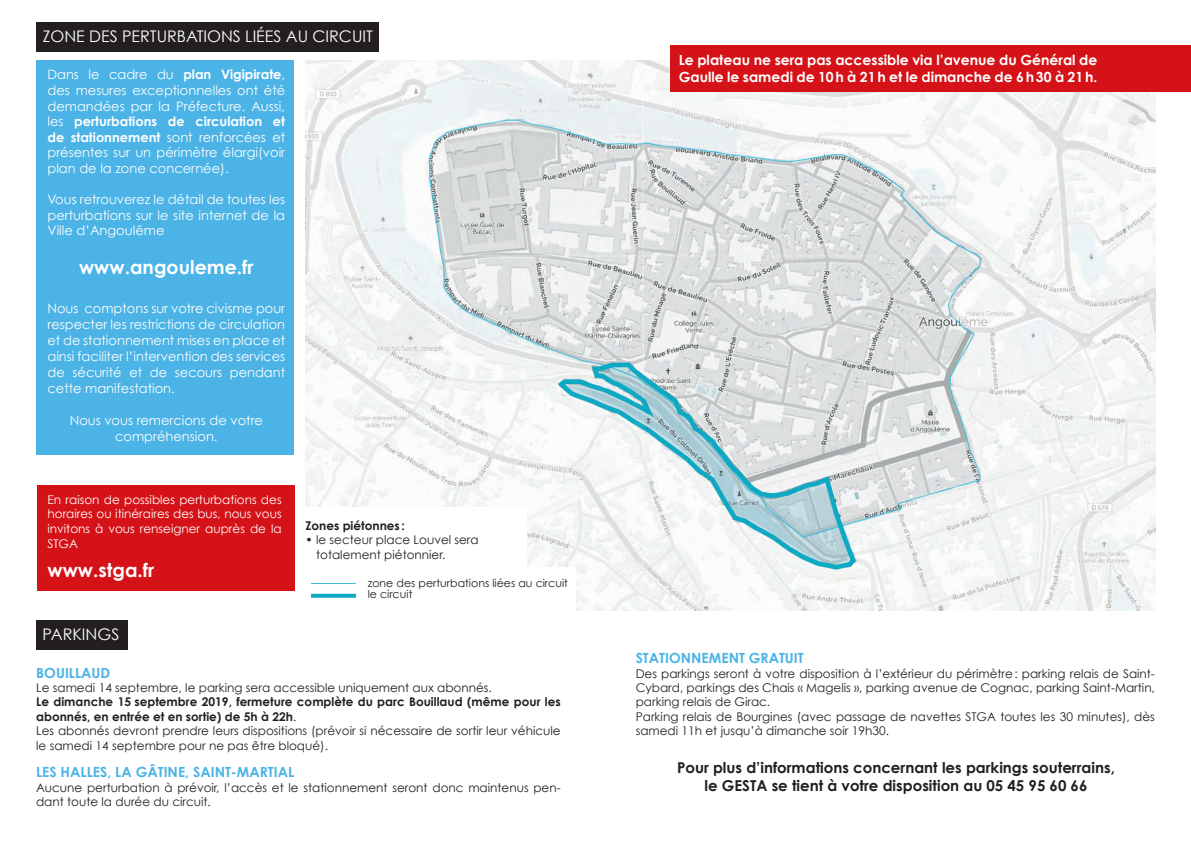
<style>
.page{position:relative;width:1191px;height:842px;background:#fff}
.page>*{position:absolute;margin:0;border:0;box-sizing:border-box;transform-origin:0 0}
.t1{font:700 19px "Century Gothic";color:#fff}
.t2{font:16px "Century Gothic";color:#fff}
.t3{font:700 15px/18px "Century Gothic";color:#231f20;text-align:center}
.t4{font:700 14px/16.8px "Century Gothic";color:#fff}
.t5{font:700 14px "Century Gothic";color:#4bb3e6}
.t6{font:13px/15.6px "Century Gothic";color:#fff;text-align:justify}
.t7{font:12px/14.4px "Century Gothic";color:#231f20}
.t8{font:700 12px/14.4px "Century Gothic";color:#231f20}
.t9{font:12px/14.4px "Century Gothic";color:#fff;text-align:justify}
.t10{font:11px "Century Gothic";color:#231f20}
.s1{font-weight:700}
.s2{font-weight:400}
</style>
<div class="page">
<img style="left:305px;top:60px;width:850px;height:551px">
<div style="left:36px;top:60px;width:258px;height:394px;background:#4bb3e6"></div>
<div style="left:36px;top:23px;width:343px;height:29px;background:#231f20"></div>
<div style="left:36px;top:620px;width:92px;height:29px;background:#231f20"></div>
<div style="left:37px;top:486px;width:257px;height:105px;background:#d51218"></div>
<div style="left:305px;top:567px;width:270px;height:46px;background:#fff"></div>
<hr style="left:311px;top:583px;width:45px;height:1px;background:#37c1d5">
<svg style="left:311px;top:594px;width:45px;height:4px"></svg>
<div style="left:305px;top:507px;width:222px;height:60px;background:#fff"></div>
<div style="left:670px;top:45px;width:521px;height:46px;background:#d51218"></div>
<p class="t2" style="left:43px;top:26px;width:332px">ZONE DES PERTURBATIONS LIÉES AU CIRCUIT</p>
<p class="t6" style="left:47px;top:67px;width:239px">Dans le cadre du <span class="s1">plan Vigipirate</span>, des mesures exceptionnelles ont été demandées par la Préfecture. Aussi, les <span class="s1">perturbations de circulation et de stationnement</span> sont renforcées et présentes sur un périmètre élargi(voir plan de la zone concernée).</p>
<p class="t6" style="left:47px;top:192px;width:239px">Vous retrouverez le détail de toutes les perturbations sur le site internet de la Ville d’Angoulême</p>
<p class="t1" style="left:79px;top:255px;width:176px">www.angouleme.fr</p>
<p class="t6" style="left:47px;top:300px;width:239px;line-height:16px">Nous comptons sur votre civisme pour respecter les restrictions de circulation et de stationnement mises en place et ainsi faciliter l’intervention des services de sécurité et de secours pendant cette manifestation.</p>
<p class="t6" style="left:70px;top:412px;width:195px;line-height:16px;text-align:center">Nous vous remercions de votre compréhension.</p>
<p class="t9" style="left:47px;top:492px;width:236px">En raison de possibles perturbations des horaires ou itinéraires des bus, nous vous invitons à vous renseigner auprès de la</p>
<p class="t9" style="left:47px;top:537px;width:32px">STGA</p>
<p class="t1" style="left:47px;top:558px;width:108px">www.stga.fr</p>
<p class="t8" style="left:305px;top:518px;width:101px">Zones piétonnes :</p>
<p class="t7" style="left:316px;top:532px;width:164px;text-indent:-11px">• le secteur place Louvel sera totalement piétonnier.</p>
<p class="t10" style="left:368px;top:576px;width:202px">zone des perturbations liées au circuit</p>
<p class="t10" style="left:368px;top:587px;width:46px">le circuit</p>
<p class="t2" style="left:43px;top:624px;width:78px">PARKINGS</p>
<p class="t5" style="left:36px;top:664px;width:76px">BOUILLAUD</p>
<p class="t7" style="left:36px;top:680px;width:457px">Le samedi 14 septembre, le parking sera accessible uniquement aux abonnés.</p>
<p class="t8" style="left:36px;top:695px;width:526px">Le dimanche 15 septembre 2019, fermeture complète du parc Bouillaud (même pour les abonnés, en entrée et en sortie) de 5h à 22h<span class="s2">.</span></p>
<p class="t7" style="left:36px;top:723px;width:526px">Les abonnés devront prendre leurs dispositions (prévoir si nécessaire de sortir leur véhicule le samedi 14 septembre pour ne pas être bloqué).</p>
<p class="t5" style="left:36px;top:763px;width:260px">LES HALLES, LA GÂTINE, SAINT-MARTIAL</p>
<p class="t7" style="left:36px;top:780px;width:526px">Aucune perturbation à prévoir, l’accès et le stationnement seront donc maintenus pen&shy;dant toute la durée du circuit.</p>
<p class="t4" style="left:678px;top:52px;width:420px">Le plateau ne sera pas accessible via l’avenue du Général de<br>Gaulle le samedi de 10h à 21h et le dimanche de 6h30 à 21h.</p>
<p class="t5" style="left:635px;top:649px;width:169px">STATIONNEMENT GRATUIT</p>
<p class="t7" style="left:635px;top:666px;width:521px;text-align:justify">Des parkings seront à votre disposition à l’extérieur du périmètre: parking relais de Saint-Cybard, parkings des Chais « Magelis », parking avenue de Cognac, parking Saint-Martin, parking relais de Girac.</p>
<p class="t7" style="left:635px;top:709px;width:521px">Parking relais de Bourgines (avec passage de navettes STGA toutes les 30 minutes), dès samedi 11h et jusqu’à dimanche soir 19h30.</p>
<p class="t3" style="left:677px;top:758px;width:439px">Pour plus d’informations concernant les parkings souterrains, le GESTA se tient à votre disposition au 05 45 95 60 66</p>
</div>
